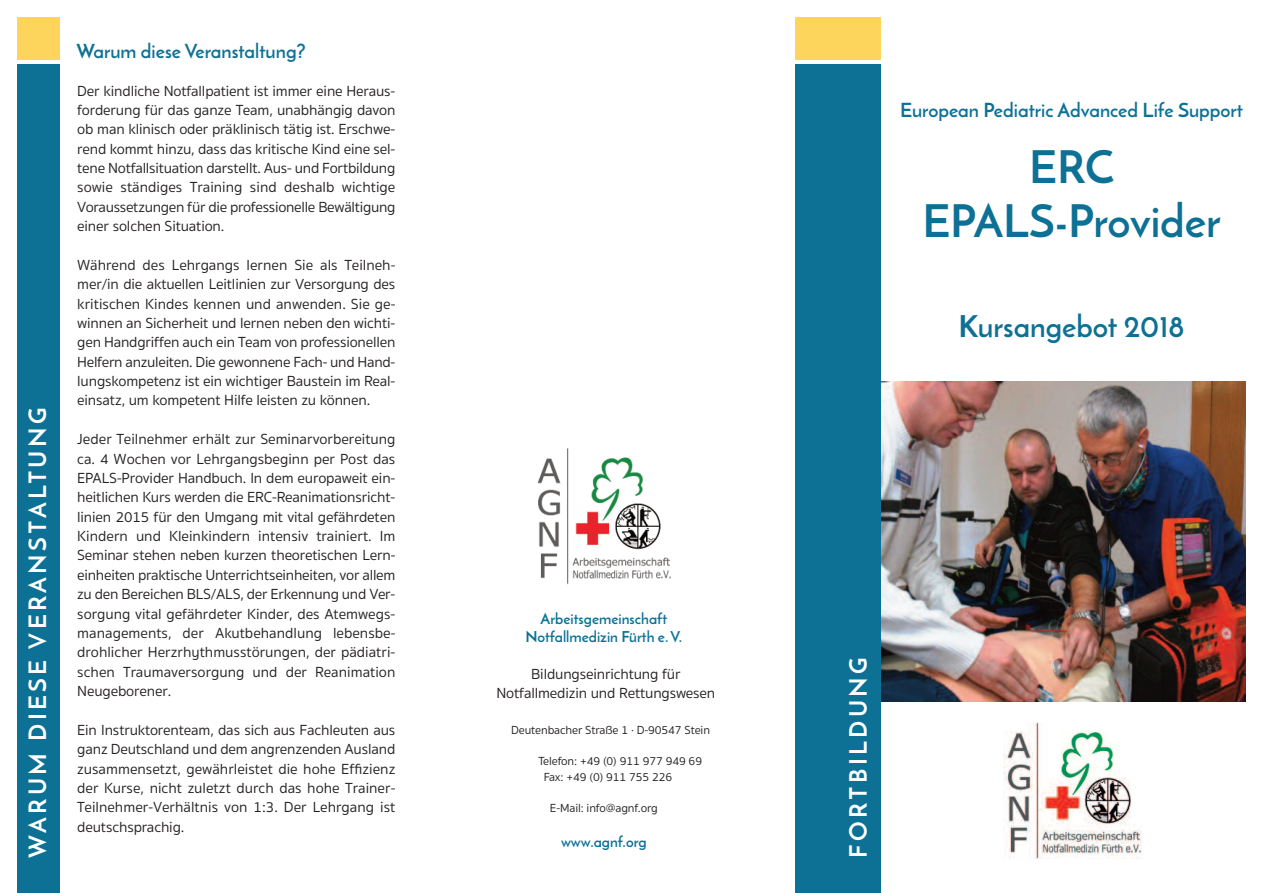
<style>
.page{position:relative;width:1263px;height:893px;background:#fff}
.page>*{position:absolute;margin:0;border:0;box-sizing:border-box;transform-origin:0 0}
.t1{font:700 45px/54px "Josefin Sans";color:#0d7195;text-align:center}
.t2{font:700 30px "Josefin Sans";color:#0d7195}
.t3{font:700 24px "Josefin Sans";letter-spacing:.14em;color:#fff}
.t4{font:700 19.5px "Josefin Sans";color:#0d7195}
.t5{font:15px/19.4px "Sukhumvit Set Text";letter-spacing:-.01em;color:#231f20;text-align:justify}
.t6{font:700 15px/18px "Josefin Sans";color:#0d7195;text-align:center}
.t7{font:12px/15.5px "Sukhumvit Set Text";letter-spacing:-.01em;color:#231f20}
</style>
<div class="page">
<img style="left:880px;top:381px;width:365px;height:320px">
<div style="left:17px;top:64px;width:43px;height:829px;background:#0d7195"></div>
<div style="left:838px;top:64px;width:42px;height:829px;background:#0d7195"></div>
<div style="left:795px;top:64px;width:43px;height:829px;background:#0d7195"></div>
<div style="left:17px;top:17px;width:43px;height:43px;background:#fed55c"></div>
<div style="left:838px;top:17px;width:42px;height:43px;background:#fed55c"></div>
<div style="left:795px;top:17px;width:43px;height:43px;background:#fed55c"></div>
<img style="left:537px;top:448px;width:134px;height:136px">
<img style="left:1003px;top:723px;width:139px;height:136px">
<h3 class="t3" style="left:23px;top:858px;width:452px;rotate:-90deg">WARUM DIESE VERANSTALTUNG</h3>
<h3 class="t4" style="left:77px;top:39px;width:231px">Warum diese Veranstaltung?</h3>
<p class="t5" style="left:77px;top:81px;width:320px">Der kindliche Notfallpatient ist immer eine Heraus&shy;forderung für das ganze Team, unabhängig davon ob man klinisch oder präklinisch tätig ist. Erschwe&shy;rend kommt hinzu, dass das kritische Kind eine sel&shy;tene Notfallsituation darstellt. Aus- und Fortbildung sowie ständiges Training sind deshalb wichtige Voraussetzungen für die professionelle Bewältigung einer solchen Situation.</p>
<p class="t5" style="left:77px;top:256px;width:320px">Während des Lehrgangs lernen Sie als Teilneh&shy;mer/in die aktuellen Leitlinien zur Versorgung des kritischen Kindes kennen und anwenden. Sie ge&shy;winnen an Sicherheit und lernen neben den wichti&shy;gen Handgriffen auch ein Team von professionellen Helfern anzuleiten. Die gewonnene Fach- und Hand&shy;lungskompetenz ist ein wichtiger Baustein im Real&shy;einsatz, um kompetent Hilfe leisten zu können.</p>
<p class="t5" style="left:77px;top:430px;width:320px">Jeder Teilnehmer erhält zur Seminarvorbereitung ca. 4 Wochen vor Lehrgangsbeginn per Post das EPALS-Provider Handbuch. In dem europaweit ein&shy;heitlichen Kurs werden die ERC-Reanimationsricht&shy;linien 2015 für den Umgang mit vital gefährdeten Kindern und Kleinkindern intensiv trainiert. Im Seminar stehen neben kurzen theoretischen Lern&shy;einheiten praktische Unterrichtseinheiten, vor allem zu den Bereichen BLS/ALS, der Erkennung und Ver&shy;sorgung vital gefährdeter Kinder, des Atemwegs&shy;managements, der Akutbehandlung lebensbe&shy;drohlicher Herzrhythmusstörungen, der pädiatri&shy;schen Traumaversorgung und der Reanimation Neugeborener.</p>
<p class="t5" style="left:77px;top:720px;width:320px">Ein Instruktorenteam, das sich aus Fachleuten aus ganz Deutschland und dem angrenzenden Ausland zusammensetzt, gewährleistet die hohe Effizienz der Kurse, nicht zuletzt durch das hohe Trainer-Teilnehmer-Verhältnis von 1:3. Der Lehrgang ist deutschsprachig.</p>
<p class="t6" style="left:526px;top:609px;width:158px">Arbeitsgemeinschaft<br>Notfallmedizin Fürth e.V.</p>
<p class="t5" style="left:496px;top:665px;width:220px;text-align:center">Bildungseinrichtung für<br>Notfallmedizin und Rettungswesen</p>
<p class="t7" style="left:511px;top:723px;width:200px">Deutenbacher Straße 1 · D-90547 Stein</p>
<p class="t7" style="left:544px;top:754px;width:160px;text-indent:-5px">Telefon: +49 (0) 911 977 949 69<br>Fax: +49 (0) 911 755 226</p>
<p class="t7" style="left:550px;top:800px;width:109px">E-Mail: info@agnf.org</p>
<p class="t6" style="left:561px;top:832px;width:87px">www.agnf.org</p>
<h3 class="t4" style="left:900px;top:98px;width:344px">European Pediatric Advanced Life Support</h3>
<h1 class="t1" style="left:922px;top:140px;width:300px">ERC<br>EPALS-Provider</h1>
<h2 class="t2" style="left:959px;top:308px;width:227px">Kursangebot 2018</h2>
<h3 class="t3" style="left:843px;top:858px;width:202px;rotate:-90deg">FORTBILDUNG</h3>
</div>
